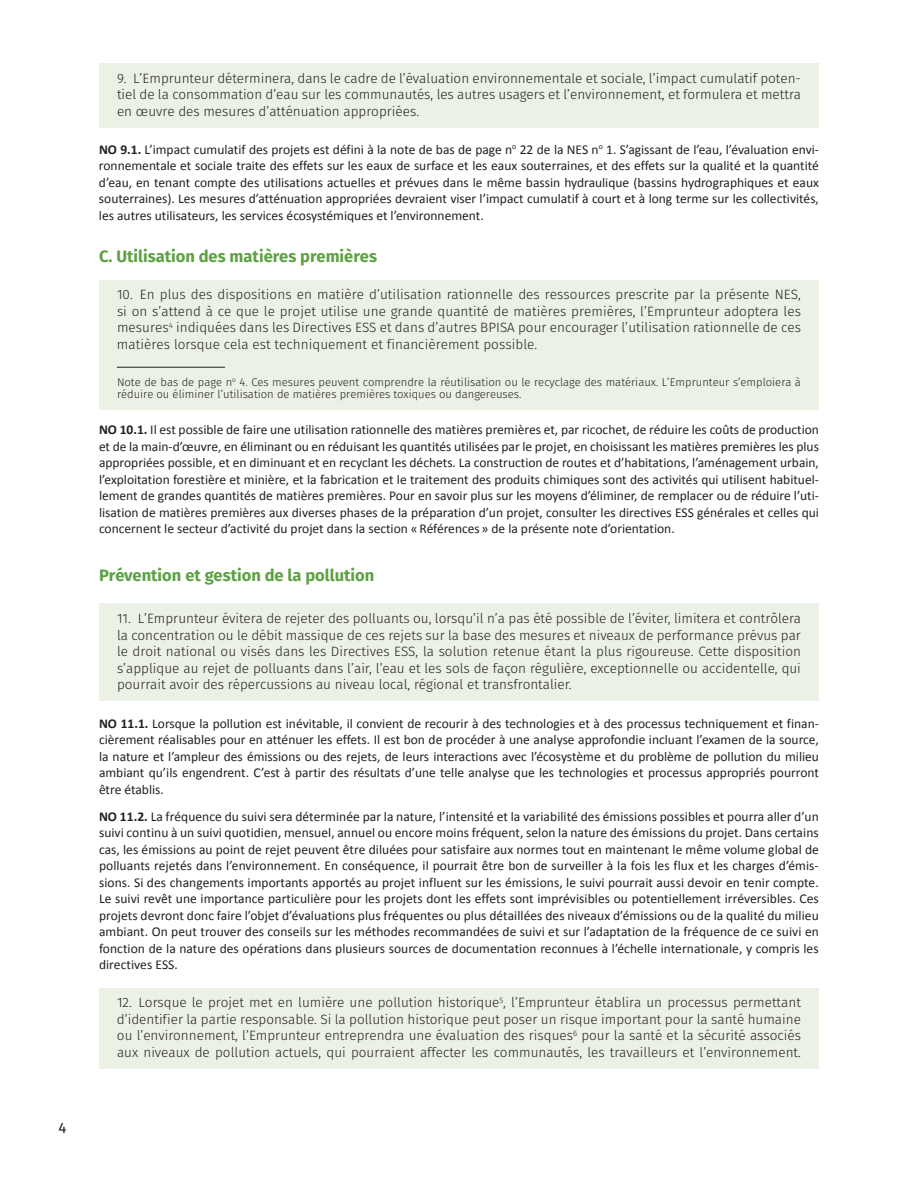
<style>
.page{position:relative;width:918px;height:1188px;background:#fff}
.page>*{position:absolute;margin:0;border:0;box-sizing:border-box;transform-origin:0 0}
.t1{font:700 16.5px "Fira Sans";color:#5da144}
.t2{font:15px "Fira Sans";color:#231f20}
.t3{font:13.5px/16.5px "Calibri";color:#231f20;text-align:justify}
.t4{font:300 13.5px/16.5px "Fira Sans";color:#231f20;text-align:justify}
.t5{font:300 11.25px/12.8px "Fira Sans";color:#231f20}
.s1{font-weight:700}
</style>
<div class="page">
<div style="left:99px;top:63px;width:720px;height:65px;background:#ecf1e6"></div>
<div style="left:99px;top:280px;width:720px;height:81px;background:#ecf1e6"></div>
<div style="left:99px;top:359px;width:720px;height:51px;background:#ecf1e6"></div>
<hr style="left:117px;top:367px;width:108px;height:1px;background:#231f20">
<div style="left:99px;top:604px;width:720px;height:97px;background:#ecf1e6"></div>
<div style="left:99px;top:988px;width:720px;height:81px;background:#ecf1e6"></div>
<p class="t2" style="left:59px;top:1118px;width:9px">4</p>
<p class="t4" style="left:117px;top:71px;width:686px">9. L’Emprunteur déterminera, dans le cadre de l’évaluation environnementale et sociale, l’impact cumulatif poten&shy;tiel de la consommation d’eau sur les communautés, les autres usagers et l’environnement, et formulera et mettra en œuvre des mesures d’atténuation appropriées.</p>
<p class="t3" style="left:99px;top:140px;width:722px"><span class="s1">NO 9.1.</span> L’impact cumulatif des projets est défini à la note de bas de page n<sup>o</sup> 22 de la NES n<sup>o</sup> 1. S’agissant de l’eau, l’évaluation envi&shy;ronnementale et sociale traite des effets sur les eaux de surface et les eaux souterraines, et des effets sur la qualité et la quantité d’eau, en tenant compte des utilisations actuelles et prévues dans le même bassin hydraulique (bassins hydrographiques et eaux souterraines). Les mesures d’atténuation appropriées devraient viser l’impact cumulatif à court et à long terme sur les collectivités, les autres utilisateurs, les services écosystémiques et l’environnement.</p>
<p class="t1" style="left:99px;top:245px;width:280px">C. Utilisation des matières premières</p>
<p class="t4" style="left:117px;top:287px;width:686px">10. En plus des dispositions en matière d’utilisation rationnelle des ressources prescrite par la présente NES, si on s’attend à ce que le projet utilise une grande quantité de matières premières, l’Emprunteur adoptera les mesures<sup>4</sup> indiquées dans les Directives ESS et dans d’autres BPISA pour encourager l’utilisation rationnelle de ces matières lorsque cela est techniquement et financièrement possible.</p>
<p class="t5" style="left:117px;top:376px;width:686px">Note de bas de page n<sup>o</sup> 4. Ces mesures peuvent comprendre la réutilisation ou le recyclage des matériaux. L’Emprunteur s’emploiera à réduire ou éliminer l’utilisation de matières premières toxiques ou dangereuses.</p>
<p class="t3" style="left:99px;top:421px;width:722px"><span class="s1">NO 10.1.</span> Il est possible de faire une utilisation rationnelle des matières premières et, par ricochet, de réduire les coûts de production et de la main-d’œuvre, en éliminant ou en réduisant les quantités utilisées par le projet, en choisissant les matières premières les plus appropriées possible, et en diminuant et en recyclant les déchets. La construction de routes et d’habitations, l’aménagement urbain, l’exploitation forestière et minière, et la fabrication et le traitement des produits chimiques sont des activités qui utilisent habituel&shy;lement de grandes quantités de matières premières. Pour en savoir plus sur les moyens d’éliminer, de remplacer ou de réduire l’uti&shy;lisation de matières premières aux diverses phases de la préparation d’un projet, consulter les directives ESS générales et celles qui concernent le secteur d’activité du projet dans la section «Références» de la présente note d’orientation.</p>
<p class="t1" style="left:99px;top:564px;width:277px">Prévention et gestion de la pollution</p>
<p class="t4" style="left:117px;top:611px;width:686px">11. L’Emprunteur évitera de rejeter des polluants ou, lorsqu’il n’a pas été possible de l’éviter, limitera et contrôlera la concentration ou le débit massique de ces rejets sur la base des mesures et niveaux de performance prévus par le droit national ou visés dans les Directives ESS, la solution retenue étant la plus rigoureuse. Cette disposition s’applique au rejet de polluants dans l’air, l’eau et les sols de façon régulière, exceptionnelle ou accidentelle, qui pourrait avoir des répercussions au niveau local, régional et transfrontalier.</p>
<p class="t3" style="left:99px;top:714px;width:722px"><span class="s1">NO 11.1.</span> Lorsque la pollution est inévitable, il convient de recourir à des technologies et à des processus techniquement et finan&shy;cièrement réalisables pour en atténuer les effets. Il est bon de procéder à une analyse approfondie incluant l’examen de la source, la nature et l’ampleur des émissions ou des rejets, de leurs interactions avec l’écosystème et du problème de pollution du milieu ambiant qu’ils engendrent. C’est à partir des résultats d’une telle analyse que les technologies et processus appropriés pourront être établis.</p>
<p class="t3" style="left:99px;top:807px;width:721px"><span class="s1">NO 11.2.</span> La fréquence du suivi sera déterminée par la nature, l’intensité et la variabilité des émissions possibles et pourra aller d’un suivi continu à un suivi quotidien, mensuel, annuel ou encore moins fréquent, selon la nature des émissions du projet. Dans certains cas, les émissions au point de rejet peuvent être diluées pour satisfaire aux normes tout en maintenant le même volume global de polluants rejetés dans l’environnement. En conséquence, il pourrait être bon de surveiller à la fois les flux et les charges d’émis&shy;sions. Si des changements importants apportés au projet influent sur les émissions, le suivi pourrait aussi devoir en tenir compte.<br>Le suivi revêt une importance particulière pour les projets dont les effets sont imprévisibles ou potentiellement irréversibles. Ces projets devront donc faire l’objet d’évaluations plus fréquentes ou plus détaillées des niveaux d’émissions ou de la qualité du milieu ambiant. On peut trouver des conseils sur les méthodes recommandées de suivi et sur l’adaptation de la fréquence de ce suivi en fonction de la nature des opérations dans plusieurs sources de documentation reconnues à l’échelle internationale, y compris les directives ESS.</p>
<p class="t4" style="left:117px;top:995px;width:686px">12. Lorsque le projet met en lumière une pollution historique<sup>5</sup>, l’Emprunteur établira un processus permettant d’identifier la partie responsable. Si la pollution historique peut poser un risque important pour la santé humaine ou l’environnement, l’Emprunteur entreprendra une évaluation des risques<sup>6</sup> pour la santé et la sécurité associés aux niveaux de pollution actuels, qui pourraient affecter les communautés, les travailleurs et l’environnement.</p>
</div>
